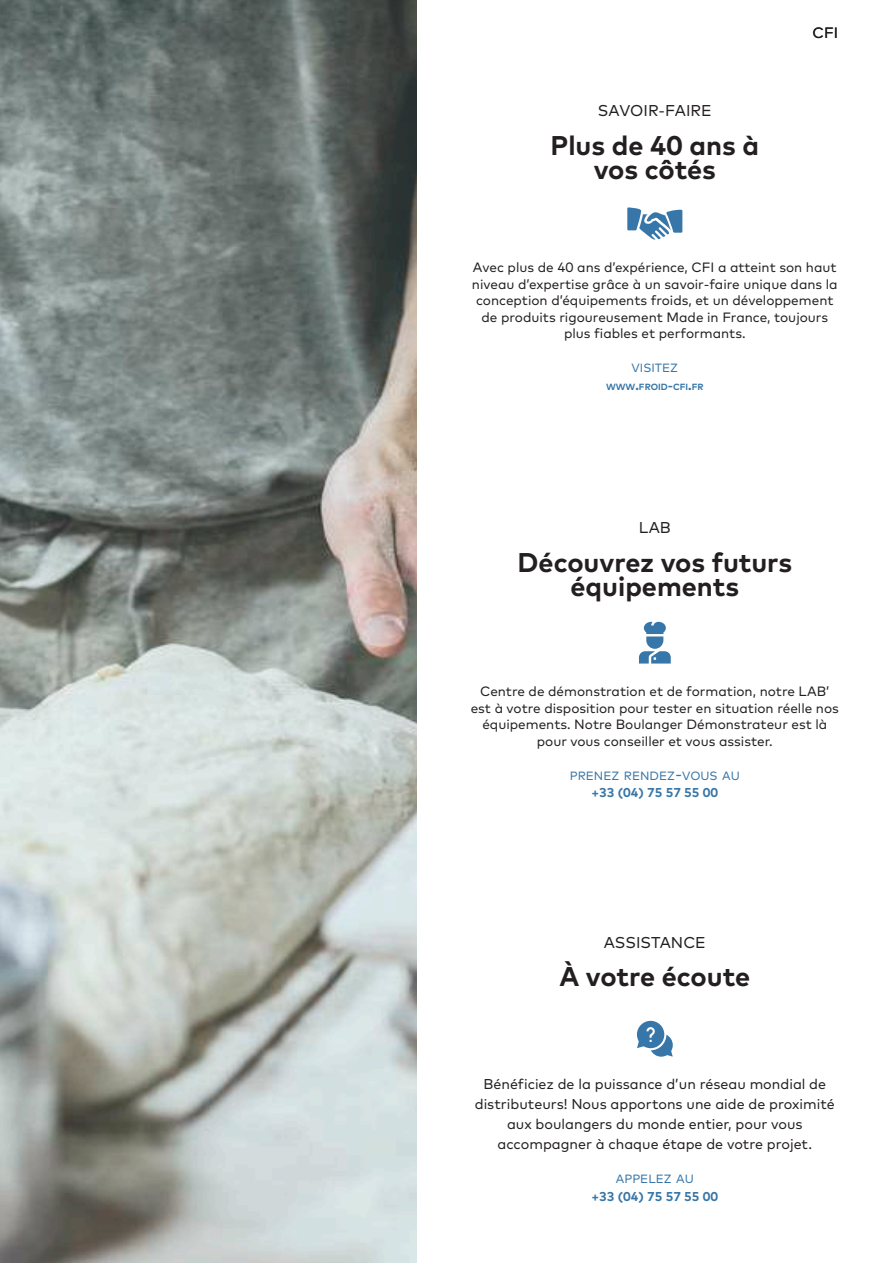
<style>
.page{position:relative;width:893px;height:1263px;background:#fff}
.page>*{position:absolute;margin:0;border:0;box-sizing:border-box;transform-origin:0 0}
.t1{font:700 27px/24.2px "Mark";color:#231f20;text-align:center}
.t2{font:15.6px "Mark";color:#231f20}
.t3{font:15px "Mark";color:#231f20}
.t4{font:14.25px/20px "Mark";color:#231f20;text-align:center}
.t5{font:13.5px/16.5px "Mark";color:#231f20;text-align:center}
.t6{font:700 12.9px "Mark";color:#3776a8}
.t7{font:12px "Mark";color:#3776a8}
.t8{font:700 9px "Mark";color:#3776a8}
.s1{font-size:12.9px}
.s2{font-size:17.1px}
</style>
<div class="page">
<img style="left:0;top:0;width:417px;height:1263px">
<svg style="left:627px;top:207px;width:55px;height:33px"></svg>
<svg style="left:639px;top:622px;width:32px;height:41px"></svg>
<svg style="left:637px;top:1021px;width:36px;height:36px"></svg>
<p class="t2" style="left:598px;top:101px;width:115px">SAVOIR-FAIRE</p>
<h1 class="t1" style="left:550px;top:132px;width:210px">Plus de 40 ans à vos côtés</h1>
<p class="t3" style="left:812px;top:24px;width:27px">CFI</p>
<p class="t5" style="left:472px;top:259px;width:367px">Avec plus de 40 ans d’expérience, CFI a atteint son haut niveau d’expertise grâce à un savoir-faire unique dans la conception d’équipements froids, et un développement de produits rigoureusement Made in France, toujours plus fiables et performants.</p>
<p class="t7" style="left:632px;top:361px;width:48px">VISITEZ</p>
<p class="t8" style="left:606px;top:380px;width:99px">WWW<span class="s1">.</span>FROID<span class="s1">-</span>CFI<span class="s1">.</span>FR</p>
<p class="t2" style="left:639px;top:518px;width:34px">LAB</p>
<h1 class="t1" style="left:517px;top:549px;width:276px">Découvrez vos futurs équipements</h1>
<p class="t5" style="left:471px;top:683px;width:370px">Centre de démonstration et de formation, notre LAB’ est à votre disposition pour tester en situation réelle nos équipements. Notre Boulanger Démonstrateur est là pour vous conseiller et vous assister.</p>
<p class="t7" style="left:570px;top:768px;width:172px">PRENEZ RENDEZ<span class="s2">-</span>VOUS AU</p>
<p class="t6" style="left:591px;top:784px;width:128px">+33 (04) 75 57 55 00</p>
<p class="t2" style="left:604px;top:932px;width:104px">ASSISTANCE</p>
<h1 class="t1" style="left:559px;top:964px;width:192px">À votre écoute</h1>
<p class="t4" style="left:475px;top:1074px;width:362px">Bénéficiez de la puissance d’un réseau mondial de distributeurs! Nous apportons une aide de proximité aux boulangers du monde entier, pour vous accompagner à chaque étape de votre projet.</p>
<p class="t7" style="left:616px;top:1172px;width:79px">APPELEZ AU</p>
<p class="t6" style="left:591px;top:1188px;width:128px">+33 (04) 75 57 55 00</p>
</div>
